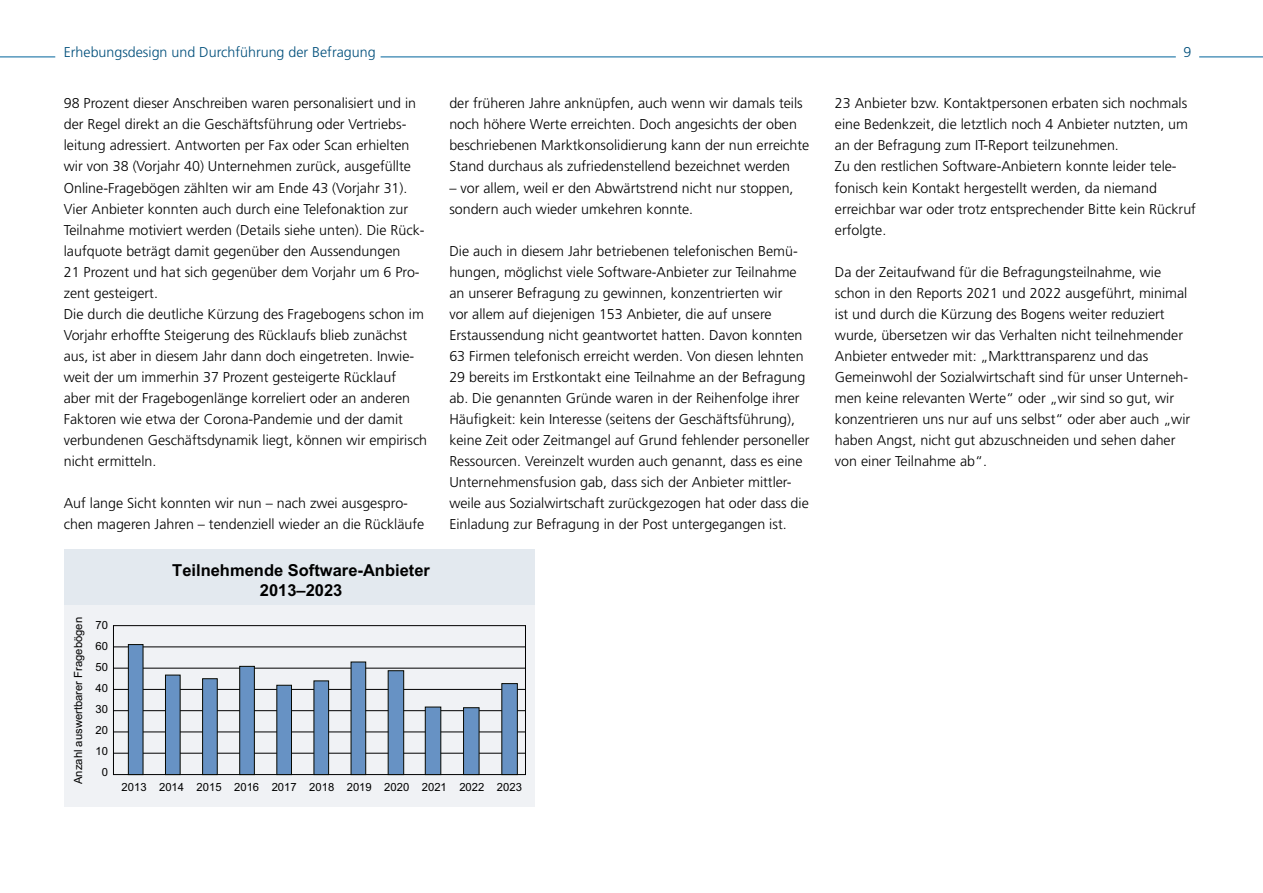
<style>
.page{position:relative;width:1263px;height:893px;background:#fff}
.page>*{position:absolute;margin:0;border:0;box-sizing:border-box;transform-origin:0 0}
.t1{font:700 16.5px/19.8px "Arial";color:#000;text-align:center}
.Text{font:300 14.25px/21px "Frutiger LT";color:#000}
.t2{font:300 14.25px "Frutiger LT";color:#004f7b}
.t3{font:11.25px/21px "Arial";color:#000;text-align:center}
</style>
<div class="page">
<hr style="left:0;top:57px;width:55px;height:1px;background:#00649b">
<hr style="left:381px;top:57px;width:795px;height:1px;background:#00649b">
<hr style="left:1199px;top:57px;width:64px;height:1px;background:#00649b">
<div style="left:64px;top:550px;width:470px;height:257px;background:#f0f2f5"></div>
<div style="left:64px;top:550px;width:470px;height:55px;background:#e3e9ef"></div>
<svg style="left:113px;top:625px;width:413px;height:150px"></svg>
<div style="left:425px;top:707px;width:16px;height:68px;background:#6792c4;border:1px solid #060800"></div>
<div style="left:463px;top:707px;width:16px;height:68px;background:#6792c4;border:1px solid #060800"></div>
<div style="left:388px;top:670px;width:16px;height:105px;background:#6792c4;border:1px solid #060800"></div>
<div style="left:351px;top:662px;width:15px;height:113px;background:#6792c4;border:1px solid #060800"></div>
<div style="left:314px;top:680px;width:15px;height:95px;background:#6792c4;border:1px solid #060800"></div>
<div style="left:276px;top:685px;width:16px;height:90px;background:#6792c4;border:1px solid #060800"></div>
<div style="left:239px;top:666px;width:16px;height:109px;background:#6792c4;border:1px solid #060800"></div>
<div style="left:202px;top:678px;width:16px;height:97px;background:#6792c4;border:1px solid #060800"></div>
<div style="left:165px;top:675px;width:16px;height:100px;background:#6792c4;border:1px solid #060800"></div>
<div style="left:128px;top:644px;width:15px;height:131px;background:#6792c4;border:1px solid #060800"></div>
<div style="left:501px;top:683px;width:17px;height:92px;background:#6792c4;border:1px solid #060800"></div>
<p class="t2" style="left:64px;top:44px;width:313px">Erhebungsdesign und Durchführung der Befragung</p>
<p class="t2" style="left:1183px;top:44px;width:9px">9</p>
<p class="Text" style="left:64px;top:93px;width:362px">98 Prozent dieser Anschreiben waren personalisiert und in der Regel direkt an die Geschäftsführung oder Vertriebs&shy;leitung adressiert. Antworten per Fax oder Scan erhielten wir von 38 (Vorjahr 40) Unternehmen zurück, ausgefüllte Online-Fragebögen zählten wir am Ende 43 (Vorjahr 31).<br>Vier Anbieter konnten auch durch eine Telefonaktion zur Teilnahme motiviert werden (Details siehe unten). Die Rück&shy;laufquote beträgt damit gegenüber den Aussendungen<br>21 Prozent und hat sich gegenüber dem Vorjahr um 6 Pro&shy;zent gesteigert.</p>
<p class="Text" style="left:64px;top:303px;width:365px">Die durch die deutliche Kürzung des Fragebogens schon im Vorjahr erhoffte Steigerung des Rücklaufs blieb zunächst aus, ist aber in diesem Jahr dann doch eingetreten. Inwie&shy;weit der um immerhin 37 Prozent gesteigerte Rücklauf<br>aber mit der Fragebogenlänge korreliert oder an anderen Faktoren wie etwa der Corona-Pandemie und der damit verbundenen Geschäftsdynamik liegt, können wir empirisch nicht ermitteln.</p>
<p class="Text" style="left:64px;top:492px;width:362px">Auf lange Sicht konnten wir nun – nach zwei ausgespro&shy;chen mageren Jahren – tendenziell wieder an die Rückläufe</p>
<p class="Text" style="left:449px;top:93px;width:362px">der früheren Jahre anknüpfen, auch wenn wir damals teils noch höhere Werte erreichten. Doch angesichts der oben beschriebenen Marktkonsolidierung kann der nun erreichte Stand durchaus als zufriedenstellend bezeichnet werden</p>
<p class="Text" style="left:449px;top:177px;width:346px">– vor allem, weil er den Abwärtstrend nicht nur stoppen, sondern auch wieder umkehren konnte.</p>
<p class="Text" style="left:449px;top:240px;width:362px">Die auch in diesem Jahr betriebenen telefonischen Bemü&shy;hungen, möglichst viele Software-Anbieter zur Teilnahme an unserer Befragung zu gewinnen, konzentrierten wir<br>vor allem auf diejenigen 153 Anbieter, die auf unsere Erstaussendung nicht geantwortet hatten. Davon konnten 63 Firmen telefonisch erreicht werden. Von diesen lehnten 29 bereits im Erstkontakt eine Teilnahme an der Befragung ab. Die genannten Gründe waren in der Reihenfolge ihrer Häufigkeit: kein Interesse (seitens der Geschäftsführung), keine Zeit oder Zeitmangel auf Grund fehlender personeller Ressourcen. Vereinzelt wurden auch genannt, dass es eine Unternehmensfusion gab, dass sich der Anbieter mittler&shy;weile aus Sozialwirtschaft zurückgezogen hat oder dass die Einladung zur Befragung in der Post untergegangen ist.</p>
<p class="Text" style="left:835px;top:93px;width:355px;text-align:justify">23 Anbieter bzw. Kontaktpersonen erbaten sich nochmals eine Bedenkzeit, die letztlich noch 4 Anbieter nutzten, um an der Befragung zum IT-Report teilzunehmen.</p>
<p class="Text" style="left:835px;top:156px;width:363px">Zu den restlichen Software-Anbietern konnte leider tele&shy;fonisch kein Kontakt hergestellt werden, da niemand erreichbar war oder trotz entsprechender Bitte kein Rückruf erfolgte.</p>
<p class="Text" style="left:835px;top:261px;width:357px">Da der Zeitaufwand für die Befragungsteilnahme, wie schon in den Reports 2021 und 2022 ausgeführt, minimal ist und durch die Kürzung des Bogens weiter reduziert wurde, übersetzen wir das Verhalten nicht teilnehmender Anbieter entweder mit: „Markttransparenz und das Gemeinwohl der Sozialwirtschaft sind für unser Unterneh&shy;men keine relevanten Werte“ oder „wir sind so gut, wir konzentrieren uns nur auf uns selbst“ oder aber auch „wir haben Angst, nicht gut abzuschneiden und sehen daher von einer Teilnahme ab“.</p>
<p class="t3" style="left:68px;top:784px;width:168px;rotate:-90deg">Anzahl auswertbarer Fragebögen</p>
<p class="t3" style="left:96px;top:615px;width:14px">70<br>60<br>50<br>40<br>30<br>20<br>10<br>0</p>
<p class="t1" style="left:172px;top:561px;width:259px">Teilnehmende Software-Anbieter<br>2013–2023</p>
<p class="t3" style="left:122px;top:777px;width:402px">2013 2014 2015 2016 2017 2018 2019 2020 2021 2022 2023</p>
</div>
